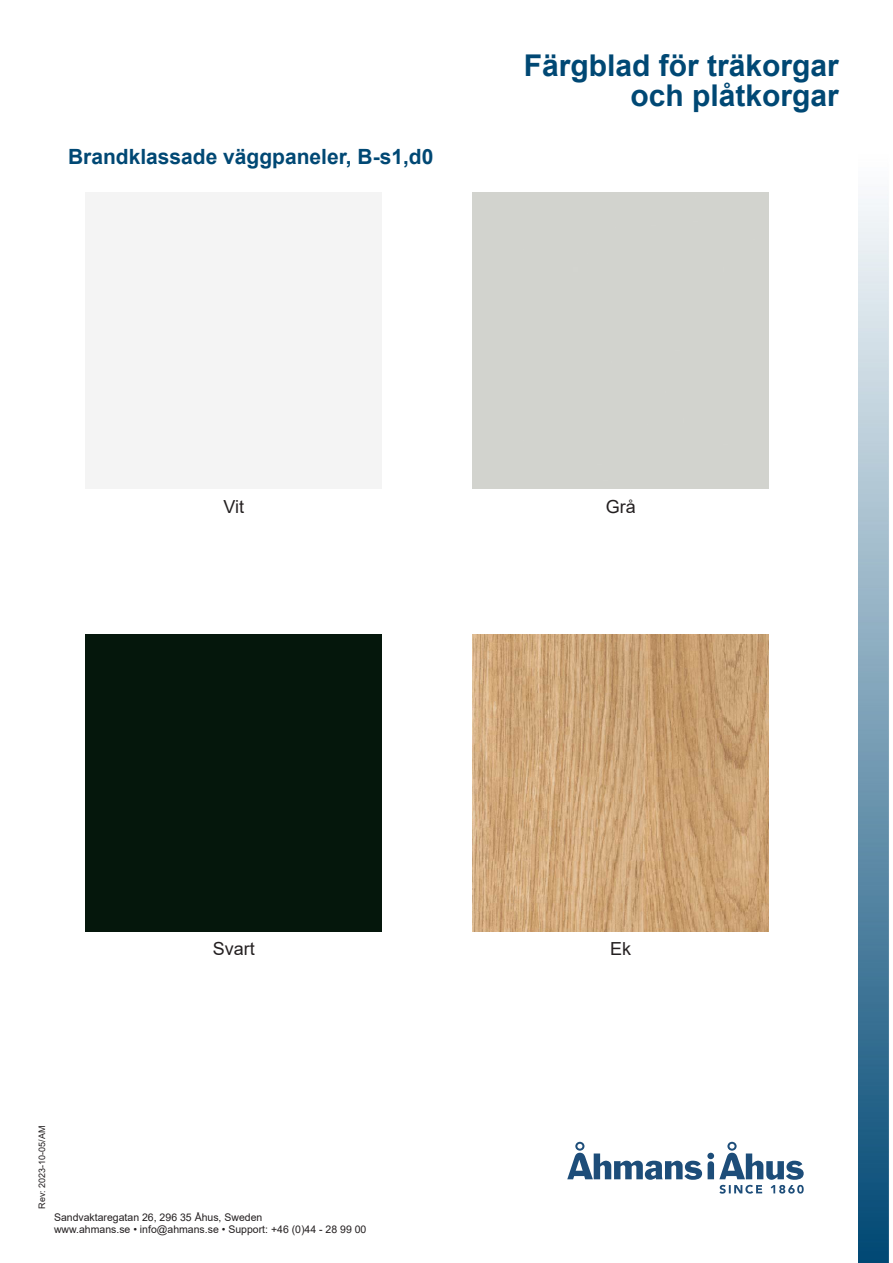
<style>
.page{position:relative;width:893px;height:1263px;background:#fff}
.page>*{position:absolute;margin:0;border:0;box-sizing:border-box;transform-origin:0 0}
.t1{font:700 30px/30px "Arial";color:#004874;text-align:right}
.t2{font:700 21px "Arial";color:#004874}
.t3{font:18px "Arial";color:#231f20}
.t4{font:10.5px "Arial";color:#231f20}
.t5{font:9px "Arial";color:#231f20}
</style>
<div class="page">
<img style="left:859px;top:194px;width:30px;height:1069px">
<svg style="left:567px;top:1142px;width:237px;height:51px"></svg>
<div style="left:86px;top:635px;width:296px;height:296px;background:#05170c"></div>
<img style="left:473px;top:635px;width:296px;height:296px">
<p class="t2" style="left:68px;top:142px;width:367px">Brandklassade väggpaneler, B-s1,d0</p>
<p class="t1" style="left:524px;top:51px;width:317px">Färgblad för träkorgar och plåtkorgar</p>
<p class="t3" style="left:224px;top:494px;width:22px">Vit</p>
<p class="t3" style="left:606px;top:494px;width:32px">Grå</p>
<p class="t3" style="left:213px;top:937px;width:44px">Svart</p>
<p class="t3" style="left:610px;top:937px;width:23px">Ek</p>
<p class="t5" style="left:36px;top:1209px;width:85px;rotate:-90deg">Rev: 2023-10-05/AM</p>
<p class="t4" style="left:54px;top:1210px;width:210px">Sandvaktaregatan 26, 296 35 Åhus, Sweden</p>
<p class="t4" style="left:54px;top:1222px;width:314px">www.ahmans.se • info@ahmans.se • Support: +46 (0)44 - 28 99 00</p>
</div>
